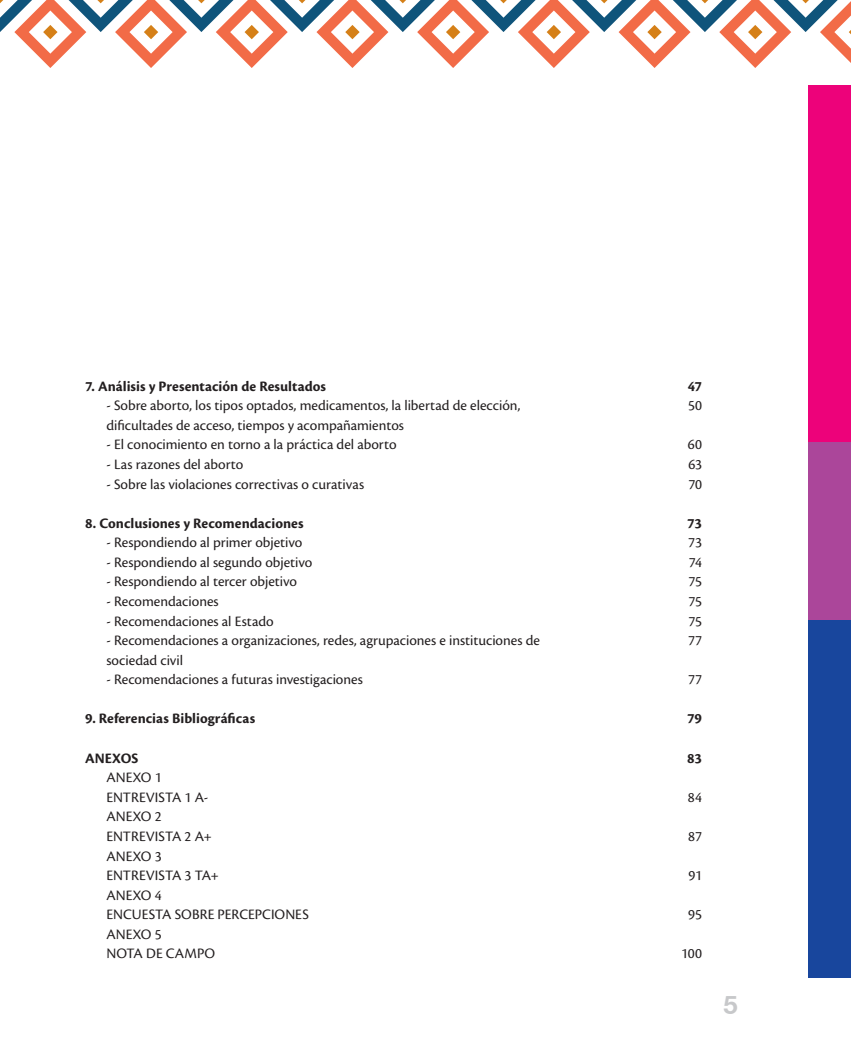
<style>
.page{position:relative;width:851px;height:1063px;background:#fff}
.page>*{position:absolute;margin:0;border:0;box-sizing:border-box;transform-origin:0 0}
.t1{font:700 25.5px "Helvetica Neue CE";color:#c7c8ca}
.t2{font:15px/19.6px "Cronos Pro";color:#231f20}
.t3{font:700 15px "Cronos Pro";color:#231f20}
</style>
<div class="page">
<div style="left:808px;top:85px;width:42px;height:357px;background:#ed027a"></div>
<div style="left:808px;top:442px;width:42px;height:179px;background:#ab469a"></div>
<div style="left:808px;top:621px;width:42px;height:357px;background:#18469d"></div>
<svg style="left:0;top:0;width:850px;height:68px"></svg>
<p class="t3" style="left:85px;top:377px;width:242px">7. Análisis y Presentación de Resultados</p>
<p class="t2" style="left:106px;top:396px;width:415px">- Sobre aborto, los tipos optados, medicamentos, la libertad de elección, dificultades de acceso, tiempos y acompañamientos</p>
<p class="t2" style="left:106px;top:435px;width:292px">- El conocimiento en torno a la práctica del aborto</p>
<p class="t2" style="left:106px;top:455px;width:138px">- Las razones del aborto</p>
<p class="t2" style="left:106px;top:474px;width:259px">- Sobre las violaciones correctivas o curativas</p>
<p class="t3" style="left:85px;top:514px;width:220px">8. Conclusiones y Recomendaciones</p>
<p class="t2" style="left:106px;top:533px;width:197px">- Respondiendo al primer objetivo</p>
<p class="t2" style="left:106px;top:552px;width:207px">- Respondiendo al segundo objetivo</p>
<p class="t2" style="left:106px;top:572px;width:192px">- Respondiendo al tercer objetivo</p>
<p class="t2" style="left:106px;top:592px;width:114px">- Recomendaciones</p>
<p class="t2" style="left:106px;top:611px;width:169px">- Recomendaciones al Estado</p>
<p class="t2" style="left:106px;top:631px;width:435px">- Recomendaciones a organizaciones, redes, agrupaciones e instituciones de sociedad civil</p>
<p class="t2" style="left:106px;top:670px;width:258px">- Recomendaciones a futuras investigaciones</p>
<p class="t3" style="left:85px;top:710px;width:172px">9. Referencias Bibliográficas</p>
<p class="t3" style="left:85px;top:749px;width:55px">ANEXOS</p>
<p class="t2" style="left:106px;top:768px;width:57px">ANEXO 1</p>
<p class="t2" style="left:106px;top:787px;width:103px">ENTREVISTA 1 A-</p>
<p class="t2" style="left:106px;top:807px;width:57px">ANEXO 2</p>
<p class="t2" style="left:106px;top:826px;width:107px">ENTREVISTA 2 A+</p>
<p class="t2" style="left:106px;top:846px;width:57px">ANEXO 3</p>
<p class="t2" style="left:106px;top:866px;width:114px">ENTREVISTA 3 TA+</p>
<p class="t2" style="left:106px;top:885px;width:57px">ANEXO 4</p>
<p class="t2" style="left:106px;top:905px;width:204px">ENCUESTA SOBRE PERCEPCIONES</p>
<p class="t2" style="left:106px;top:924px;width:57px">ANEXO 5</p>
<p class="t2" style="left:106px;top:944px;width:110px">NOTA DE CAMPO</p>
<p class="t3" style="left:687px;top:377px;width:16px">47</p>
<p class="t2" style="left:688px;top:396px;width:15px">50</p>
<p class="t2" style="left:687px;top:435px;width:16px">60</p>
<p class="t2" style="left:688px;top:455px;width:15px">63</p>
<p class="t2" style="left:688px;top:474px;width:15px">70</p>
<p class="t3" style="left:687px;top:514px;width:16px">73</p>
<p class="t2" style="left:688px;top:533px;width:15px">73</p>
<p class="t2" style="left:688px;top:552px;width:15px">74</p>
<p class="t2" style="left:688px;top:572px;width:15px">75</p>
<p class="t2" style="left:688px;top:592px;width:15px">75</p>
<p class="t2" style="left:688px;top:611px;width:15px">75</p>
<p class="t2" style="left:688px;top:631px;width:15px">77</p>
<p class="t2" style="left:688px;top:670px;width:15px">77</p>
<p class="t3" style="left:687px;top:710px;width:16px">79</p>
<p class="t3" style="left:687px;top:749px;width:16px">83</p>
<p class="t2" style="left:687px;top:787px;width:16px">84</p>
<p class="t2" style="left:688px;top:826px;width:15px">87</p>
<p class="t2" style="left:688px;top:866px;width:15px">91</p>
<p class="t2" style="left:688px;top:905px;width:15px">95</p>
<p class="t2" style="left:681px;top:944px;width:22px">100</p>
<h1 class="t1" style="left:723px;top:989px;width:16px">5</h1>
</div>
